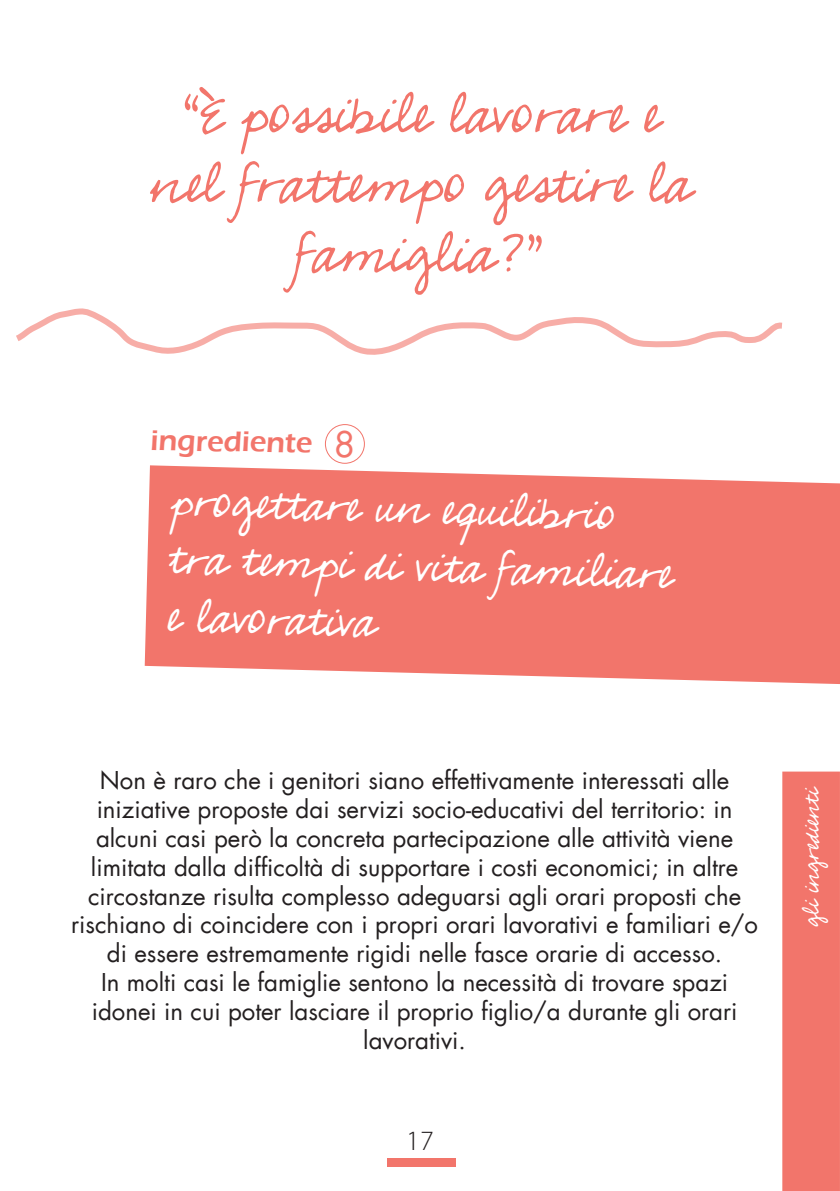
<style>
.page{position:relative;width:840px;height:1191px;background:#fff}
.page>*{position:absolute;margin:0;border:0;box-sizing:border-box;transform-origin:0 0}
.t1{font:58px/69.6px "Milko";color:#f2756b;text-align:center}
.t2{font:48px/57.8px "Milko";color:#fff}
.t3{font:600 29.4px "Eras ITC";color:#f2756b}
.t4{font:300 28px "Myriad Pro";color:#231f20}
.t5{font:24px/28.8px "Futura LT";color:#231f20;text-align:center}
.t6{font:24px "Milko";color:#fff}
.s1{font-family:"Futura LT";font-weight:400;font-size:34.8px}
</style>
<div class="page">
<div style="left:387px;top:1158px;width:68px;height:8px;background:#f2756b"></div>
<div style="left:781px;top:771px;width:58px;height:420px;background:#f2756b;border:2px solid #f2756b"></div>
<svg style="left:145px;top:465px;width:694px;height:219px;fill:#f2756b"></svg>
<div style="left:325px;top:424px;width:39px;height:40px;border:1px solid #f2756b;border-radius:50%"></div>
<svg style="left:16px;top:308px;width:767px;height:47px"></svg>
<h1 class="t1" style="left:149px;top:80px;width:543px">“È possibile lavorare e nel frattempo gestire la famiglia?”</h1>
<p class="t3" style="left:151px;top:423px;width:206px;rotate:1deg">ingrediente <span class="s1">8</span></p>
<h2 class="t2" style="left:171px;top:471px;width:505px;rotate:2deg">progettare un equilibrio tra tempi di vita familiare e lavorativa</h2>
<p class="t5" style="left:71px;top:766px;width:688px">Non è raro che i genitori siano effettivamente interessati alle iniziative proposte dai servizi socio-educativi del territorio: in alcuni casi però la concreta partecipazione alle attività viene limitata dalla difficoltà di supportare i costi economici; in altre circostanze risulta complesso adeguarsi agli orari proposti che rischiano di coincidere con i propri orari lavorativi e familiari e/o di essere estremamente rigidi nelle fasce orarie di accesso.<br>In molti casi le famiglie sentono la necessità di trovare spazi idonei in cui poter lasciare il proprio figlio/a durante gli orari lavorativi.</p>
<p class="t4" style="left:406px;top:1125px;width:29px">17</p>
<p class="t6" style="left:793px;top:927px;width:142px;rotate:-90deg">gli ingredienti</p>
</div>
